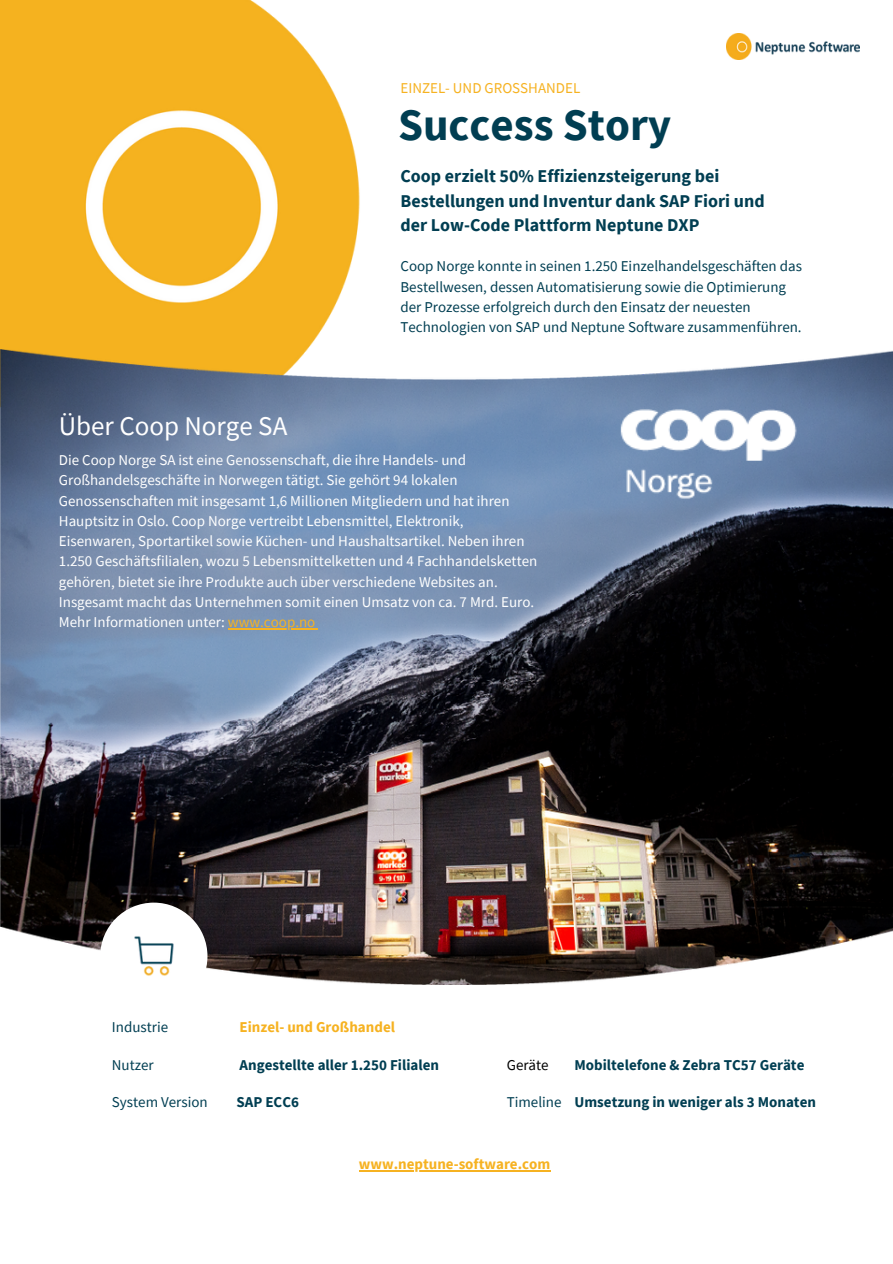
<style>
.page{position:relative;width:893px;height:1264px;background:#fff}
.page>*{position:absolute;margin:0;border:0;box-sizing:border-box;transform-origin:0 0}
.t1{font:700 45px "Source Sans Pro";color:#013e52}
.t2{font:27px "Source Sans Pro";color:#fff}
.t3{font:700 18px/24.8px "Source Sans Pro";color:#013e52}
.t4{font:15px/20.2px "Source Sans Pro";color:#fff}
.t5{font:15px/20.2px "Source Sans Pro";color:#013e52}
.t6{font:700 15px "Source Sans Pro";color:#013e52}
.t7{font:700 15px "Source Sans Pro";color:#f6b221}
.t8{font:15px "Source Sans Pro";color:#f6b221}
.t9{font:15px "Source Sans Pro";color:#000}
.s1{color:#f6b221}
.s2{font-weight:400}
</style>
<div class="page">
<img style="left:0;top:0;width:360px;height:350px">
<img style="left:0;top:350px;width:892px;height:634px">
<div style="left:100px;top:902px;width:107px;height:107px;background:#fff;border-radius:50%"></div>
<img style="left:134px;top:936px;width:40px;height:40px">
<img style="left:726px;top:34px;width:133px;height:26px">
<img style="left:552px;top:377px;width:290px;height:129px">
<hr style="left:359px;top:1170px;width:191px;height:1px;background:#f6b221">
<hr style="left:228px;top:628px;width:87px;height:1px;background:#f6b221">
<p class="t8" style="left:400px;top:79px;width:181px">EINZEL- UND GROSSHANDEL</p>
<h1 class="t1" style="left:398px;top:96px;width:275px">Success Story</h1>
<h2 class="t2" style="left:59px;top:408px;width:230px">Über Coop Norge SA</h2>
<p class="t3" style="left:400px;top:163px;width:365px">Coop erzielt 50% Effizienzsteigerung bei<br>Bestellungen und Inventur dank SAP Fiori und der Low-Code Plattform Neptune DXP</p>
<p class="t5" style="left:400px;top:256px;width:403px">Coop Norge konnte in seinen 1.250 Einzelhandelsgeschäften das Bestellwesen, dessen Automatisierung sowie die Optimierung der Prozesse erfolgreich durch den Einsatz der neuesten Technologien von SAP und Neptune Software zusammenführen.</p>
<p class="t4" style="left:59px;top:449px;width:480px">Die Coop Norge SA ist eine Genossenschaft, die ihre Handels- und Großhandelsgeschäfte in Norwegen tätigt. Sie gehört 94 lokalen Genossenschaften mit insgesamt 1,6 Millionen Mitgliedern und hat ihren Hauptsitz in Oslo. Coop Norge vertreibt Lebensmittel, Elektronik, Eisenwaren, Sportartikel sowie Küchen- und Haushaltsartikel. Neben ihren 1.250 Geschäftsfilialen, wozu 5 Lebensmittelketten und 4 Fachhandelsketten gehören, bietet sie ihre Produkte auch über verschiedene Websites an.<br>Insgesamt macht das Unternehmen somit einen Umsatz von ca. 7 Mrd. Euro.<br>Mehr Informationen unter: <span class="s1">www.coop.no</span></p>
<p class="t5" style="left:112px;top:1016px;width:58px">Industrie</p>
<p class="t7" style="left:239px;top:1017px;width:157px">Einzel- und Großhandel</p>
<p class="t5" style="left:112px;top:1054px;width:43px">Nutzer</p>
<p class="t6" style="left:239px;top:1055px;width:201px">Angestellte aller 1.250 Filialen</p>
<p class="t5" style="left:112px;top:1091px;width:97px">System Version</p>
<p class="t6" style="left:236px;top:1092px;width:64px">SAP ECC6</p>
<p class="t9" style="left:506px;top:1055px;width:43px">Geräte</p>
<p class="t6" style="left:574px;top:1055px;width:231px">Mobiltelefone &amp; Zebra TC57 Geräte</p>
<p class="t6" style="left:506px;top:1092px;width:311px"><span class="s2">Timeline</span> Umsetzung in weniger als 3 Monaten</p>
<p class="t7" style="left:359px;top:1154px;width:193px">www.neptune-software.com</p>
</div>
